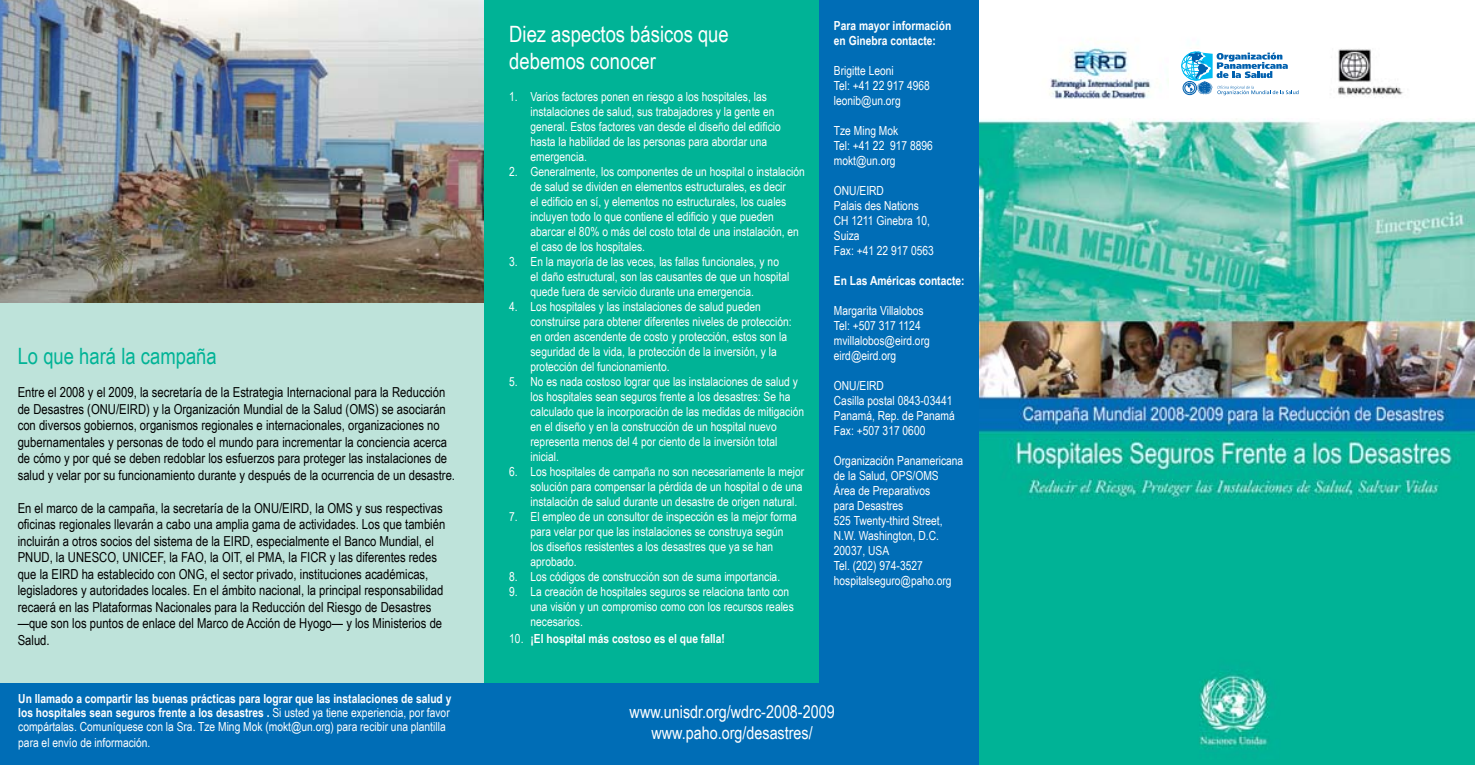
<style>
.page{position:relative;width:1475px;height:765px;background:#fff}
.page>*{position:absolute;margin:0;border:0;box-sizing:border-box;transform-origin:0 0}
.t1{font:22.5px/27px "Arial Narrow";color:#fff}
.t2{font:22.5px "Arial Narrow";color:#00b396}
.t3{font:17.5px/21px "Arial Narrow";color:#fff;text-align:center}
.t4{font:13.75px/16.5px "Arial Narrow";color:#000}
.t5{font:12.5px/15px "Arial Narrow";color:#fff}
.t6{font:700 12.5px/13.8px "Arial Narrow";color:#fff}
.s1{font-weight:400}
</style>
<div class="page">
<div style="left:470px;top:683px;width:509px;height:82px;background:#006db6"></div>
<div style="left:0;top:0;width:484px;height:765px;background:#bee3da"></div>
<img style="left:0;top:0;width:484px;height:303px">
<div style="left:0;top:683px;width:484px;height:82px;background:#006db6"></div>
<div style="left:484px;top:0;width:339px;height:683px;background:#00b396"></div>
<div style="left:819px;top:0;width:160px;height:702px;background:#006db6"></div>
<img style="left:979px;top:41px;width:495px;height:724px">
<div style="left:1169px;top:49px;width:152px;height:52px;background:#fff"></div>
<svg style="left:1181px;top:52px;width:117px;height:43px"></svg>
<h1 class="t2" style="left:18px;top:340px;width:200px">Lo que hará la campaña</h1>
<p class="t4" style="left:18px;top:384px;width:439px">Entre el 2008 y el 2009, la secretaría de la Estrategia Internacional para la Reducción de Desastres (ONU/EIRD) y la Organización Mundial de la Salud (OMS) se asociarán con diversos gobiernos, organismos regionales e internacionales, organizaciones no gubernamentales y personas de todo el mundo para incrementar la conciencia acerca de cómo y por qué se deben redoblar los esfuerzos para proteger las instalaciones de salud y velar por su funcionamiento durante y después de la ocurrencia de un desastre.</p>
<p class="t4" style="left:18px;top:499px;width:429px">En el marco de la campaña, la secretaría de la ONU/EIRD, la OMS y sus respectivas oficinas regionales llevarán a cabo una amplia gama de actividades. Los que también incluirán a otros socios del sistema de la EIRD, especialmente el Banco Mundial, el PNUD, la UNESCO, UNICEF, la FAO, la OIT, el PMA, la FICR y las diferentes redes que la EIRD ha establecido con ONG, el sector privado, instituciones académicas, legisladores y autoridades locales. En el ámbito nacional, la principal responsabilidad recaerá en las Plataformas Nacionales para la Reducción del Riesgo de Desastres —que son los puntos de enlace del Marco de Acción de Hyogo— y los Ministerios de Salud.</p>
<p class="t6" style="left:18px;top:691px;width:434px">Un llamado a compartir las buenas prácticas para lograr que las instalaciones de salud y los hospitales sean seguros frente a los desastres . <span class="s1">Si usted ya tiene experiencia, por favor compártalas. Comuníquese con la Sra. Tze Ming Mok (mokt@un.org) para recibir una plantilla</span></p>
<p class="t5" style="left:18px;top:735px;width:134px">para el envío de información.</p>
<h1 class="t1" style="left:509px;top:20px;width:221px">Diez aspectos básicos que debemos conocer</h1>
<p class="t5" style="left:530px;top:88px;width:252px;text-indent:-21px">1. Varios factores ponen en riesgo a los hospitales, las instalaciones de salud, sus trabajadores y la gente en general. Estos factores van desde el diseño del edificio hasta la habilidad de las personas para abordar una emergencia.</p>
<p class="t5" style="left:530px;top:163px;width:276px;text-indent:-21px">2. Generalmente, los componentes de un hospital o instalación de salud se dividen en elementos estructurales, es decir<br>el edificio en sí, y elementos no estructurales, los cuales incluyen todo lo que contiene el edificio y que pueden abarcar el 80% o más del costo total de una instalación, en el caso de los hospitales.</p>
<p class="t5" style="left:530px;top:253px;width:260px;text-indent:-21px">3. En la mayoría de las veces, las fallas funcionales, y no el daño estructural, son las causantes de que un hospital quede fuera de servicio durante una emergencia.</p>
<p class="t5" style="left:530px;top:298px;width:262px;text-indent:-21px">4. Los hospitales y las instalaciones de salud pueden construirse para obtener diferentes niveles de protección: en orden ascendente de costo y protección, estos son la seguridad de la vida, la protección de la inversión, y la protección del funcionamiento.</p>
<p class="t5" style="left:530px;top:373px;width:275px;text-indent:-21px">5. No es nada costoso lograr que las instalaciones de salud y los hospitales sean seguros frente a los desastres: Se ha calculado que la incorporación de las medidas de mitigación en el diseño y en la construcción de un hospital nuevo representa menos del 4 por ciento de la inversión total inicial.</p>
<p class="t5" style="left:530px;top:463px;width:275px;text-indent:-21px">6. Los hospitales de campaña no son necesariamente la mejor solución para compensar la pérdida de un hospital o de una instalación de salud durante un desastre de origen natural.</p>
<p class="t5" style="left:530px;top:508px;width:268px;text-indent:-21px">7. El empleo de un consultor de inspección es la mejor forma para velar por que las instalaciones se construya según los diseños resistentes a los desastres que ya se han aprobado.</p>
<p class="t5" style="left:509px;top:568px;width:272px">8. Los códigos de construcción son de suma importancia.</p>
<p class="t5" style="left:530px;top:583px;width:265px;text-indent:-21px">9. La creación de hospitales seguros se relaciona tanto con una visión y un compromiso como con los recursos reales necesarios.</p>
<p class="t6" style="left:509px;top:631px;width:217px"><span class="s1">10.</span> ¡El hospital más costoso es el que falla!</p>
<p class="t6" style="left:834px;top:18px;width:119px;line-height:15px">Para mayor información en Ginebra contacte:</p>
<p class="t5" style="left:834px;top:63px;width:98px">Brigitte Leoni<br>Tel: +41 22 917 4968 leonib@un.org</p>
<p class="t5" style="left:834px;top:123px;width:100px">Tze Ming Mok<br>Tel: +41 22 917 8896 mokt@un.org</p>
<p class="t5" style="left:834px;top:183px;width:102px">ONU/EIRD<br>Palais des Nations<br>CH 1211 Ginebra 10,<br>Suiza<br>Fax: +41 22 917 0563</p>
<p class="t6" style="left:834px;top:273px;width:132px">En Las Américas contacte:</p>
<p class="t5" style="left:834px;top:303px;width:97px">Margarita Villalobos<br>Tel: +507 317 1124 mvillalobos@eird.org eird@eird.org</p>
<p class="t5" style="left:834px;top:378px;width:122px">ONU/EIRD<br>Casilla postal 0843-03441<br>Panamá, Rep. de Panamá<br>Fax: +507 317 0600</p>
<p class="t5" style="left:834px;top:453px;width:131px">Organización Panamericana de la Salud, OPS/OMS<br>Área de Preparativos<br>para Desastres<br>525 Twenty-third Street,<br>N.W. Washington, D.C.<br>20037, USA<br>Tel. (202) 974-3527 hospitalseguro@paho.org</p>
<h2 class="t3" style="left:629px;top:701px;width:206px">www.unisdr.org/wdrc-2008-2009 www.paho.org/desastres/</h2>
</div>
